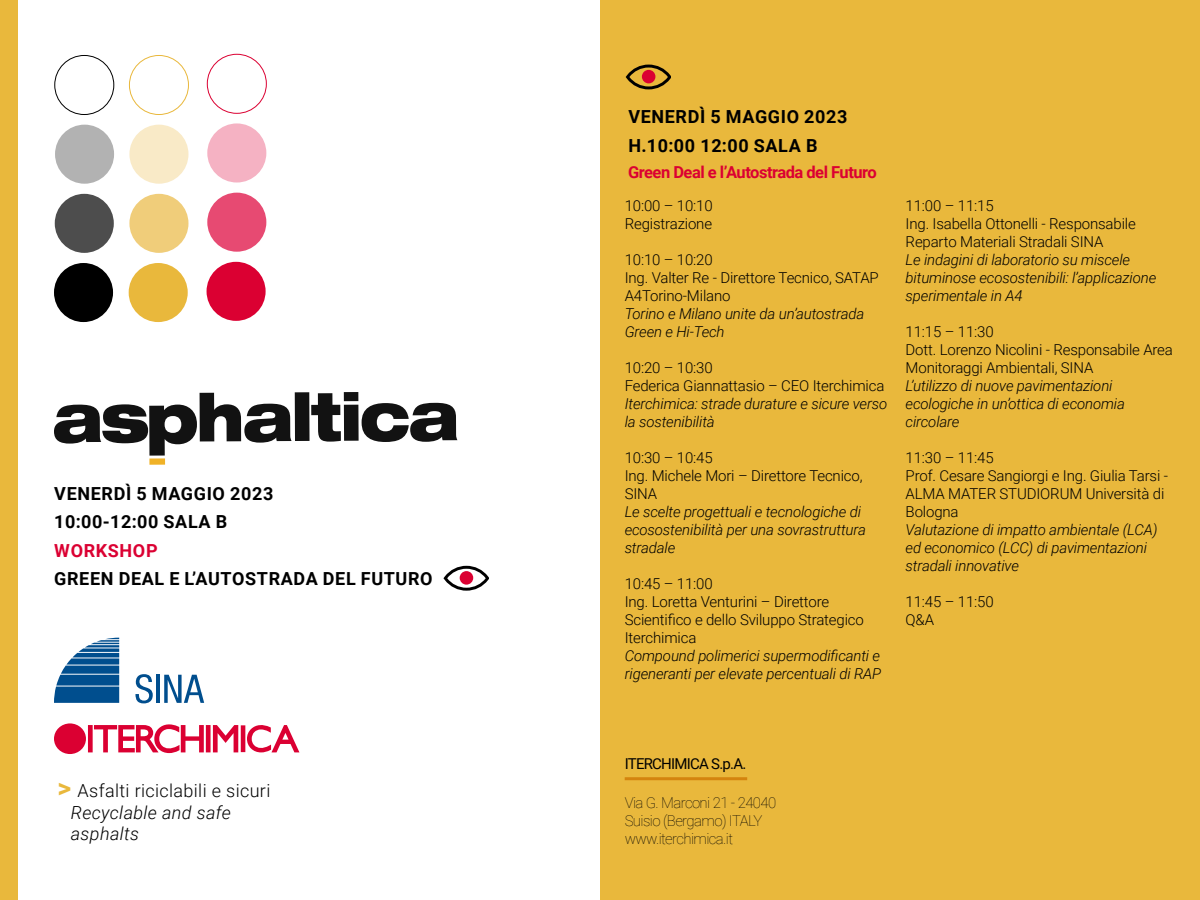
<style>
.page{position:relative;width:1200px;height:900px;background:#fff}
.page>*{position:absolute;margin:0;border:0;box-sizing:border-box;transform-origin:0 0}
.t1{font:700 18px/28.3px "Roboto";letter-spacing:.035em;color:#000}
.t2{font:300 18px/21.6px "Roboto";letter-spacing:.02em;color:#000}
.t3{font:700 18px "Roboto";letter-spacing:.035em;color:#db0032}
.t4{font:700 16.5px "Roboto";letter-spacing:-.03em;color:#db0032}
.t5{font:300 15px/18px "Roboto";letter-spacing:-.01em;color:#000}
.t6{font:italic 300 15px/18px "Roboto";letter-spacing:-.01em;color:#000}
.t7{font:100 15px/18px "Roboto";letter-spacing:-.04em;color:#000}
.t8{font:15px "Roboto";letter-spacing:-.05em;color:#000}
.s1{font-weight:700;font-size:26.7px;color:#e9b83c}
.s2{font-style:italic}
</style>
<div class="page">
<div style="left:600px;top:0;width:600px;height:900px;background:#e9b83c"></div>
<div style="left:0;top:0;width:18px;height:900px;background:#e9b83c"></div>
<svg style="left:626px;top:65px;width:45px;height:24px"></svg>
<div style="left:642px;top:70px;width:13px;height:13px;background:#db0032;border-radius:50%"></div>
<svg style="left:443px;top:566px;width:46px;height:25px"></svg>
<div style="left:460px;top:571px;width:13px;height:14px;background:#db0032;border-radius:50%"></div>
<div style="left:55px;top:125px;width:59px;height:59px;background:#b2b2b2;border-radius:50%"></div>
<div style="left:129px;top:125px;width:59px;height:59px;background:#f9eac7;border-radius:50%"></div>
<div style="left:207px;top:123px;width:59px;height:60px;background:#f5b2c3;border-radius:50%"></div>
<div style="left:55px;top:194px;width:59px;height:59px;background:#4d4d4d;border-radius:50%"></div>
<div style="left:129px;top:194px;width:59px;height:59px;background:#f0cd7a;border-radius:50%"></div>
<div style="left:207px;top:193px;width:59px;height:59px;background:#e74a72;border-radius:50%"></div>
<div style="left:54px;top:263px;width:59px;height:59px;background:#000;border-radius:50%"></div>
<div style="left:129px;top:263px;width:59px;height:59px;background:#e9b83c;border-radius:50%"></div>
<div style="left:207px;top:262px;width:59px;height:59px;background:#db0032;border-radius:50%"></div>
<div style="left:54px;top:55px;width:60px;height:60px;border:1px solid #000;border-radius:50%"></div>
<div style="left:129px;top:55px;width:60px;height:60px;border:1px solid #e9b83c;border-radius:50%"></div>
<div style="left:207px;top:54px;width:60px;height:60px;border:1px solid #db0032;border-radius:50%"></div>
<svg style="left:54px;top:723px;width:245px;height:31px"></svg>
<svg style="left:54px;top:393px;width:238px;height:63px"></svg>
<div style="left:295px;top:392px;width:15px;height:49px;background:#121212"></div>
<svg style="left:311px;top:392px;width:146px;height:50px"></svg>
<div style="left:149px;top:458px;width:16px;height:7px;background:#f0b227"></div>
<svg style="left:54px;top:638px;width:65px;height:65px"></svg>
<svg style="left:135px;top:674px;width:18px;height:29px"></svg>
<hr style="left:156px;top:675px;width:4px;height:28px;background:#004e8e">
<svg style="left:164px;top:675px;width:40px;height:28px"></svg>
<p class="t1" style="left:54px;top:479px;width:221px">VENERDÌ 5 MAGGIO 2023<br>10:00-12:00 SALA B</p>
<p class="t3" style="left:54px;top:540px;width:105px">WORKSHOP</p>
<p class="t1" style="left:54px;top:564px;width:380px">GREEN DEAL E L’AUTOSTRADA DEL FUTURO</p>
<p class="t2" style="left:71px;top:782px;width:201px;text-indent:-13px"><span class="s1">&gt;</span> Asfalti riciclabili e sicuri<br><span class="s2">Recyclable and safe asphalts</span></p>
<p class="t1" style="left:628px;top:103px;width:221px">VENERDÌ 5 MAGGIO 2023<br>H.10:00 12:00 SALA B</p>
<p class="t4" style="left:628px;top:163px;width:250px">Green Deal e l’Autostrada del Futuro</p>
<p class="t5" style="left:625px;top:198px;width:90px">10:00 – 10:10<br>Registrazione</p>
<p class="t5" style="left:625px;top:252px;width:256px">10:10 – 10:20<br>Ing. Valter Re - Direttore Tecnico, SATAP<br>A4Torino-Milano</p>
<p class="t6" style="left:625px;top:306px;width:241px">Torino e Milano unite da un’autostrada<br>Green e Hi-Tech</p>
<p class="t5" style="left:625px;top:360px;width:261px">10:20 – 10:30<br>Federica Giannattasio – CEO Iterchimica</p>
<p class="t6" style="left:625px;top:396px;width:264px">Iterchimica: strade durature e sicure verso la sostenibilità</p>
<p class="t5" style="left:625px;top:450px;width:239px">10:30 – 10:45<br>Ing. Michele Mori – Direttore Tecnico,<br>SINA</p>
<p class="t6" style="left:625px;top:504px;width:243px">Le scelte progettuali e tecnologiche di ecosostenibilità per una sovrastruttura stradale</p>
<p class="t5" style="left:625px;top:576px;width:241px">10:45 – 11:00<br>Ing. Loretta Venturini – Direttore<br>Scientifico e dello Sviluppo Strategico<br>Iterchimica</p>
<p class="t6" style="left:625px;top:646px;width:258px">Compound polimerici supermodificanti e rigeneranti per elevate percentuali di RAP</p>
<p class="t5" style="left:906px;top:198px;width:232px">11:00 – 11:15<br>Ing. Isabella Ottonelli - Responsabile<br>Reparto Materiali Stradali SINA</p>
<p class="t6" style="left:906px;top:252px;width:252px">Le indagini di laboratorio su miscele bituminose ecosostenibili: l’applicazione sperimentale in A4</p>
<p class="t5" style="left:906px;top:324px;width:269px">11:15 – 11:30<br>Dott. Lorenzo Nicolini - Responsabile Area<br>Monitoraggi Ambientali, SINA</p>
<p class="t6" style="left:906px;top:378px;width:221px">L’utilizzo di nuove pavimentazioni ecologiche in un’ottica di economia circolare</p>
<p class="t5" style="left:906px;top:450px;width:264px">11:30 – 11:45<br>Prof. Cesare Sangiorgi e Ing. Giulia Tarsi -<br>ALMA MATER STUDIORUM Università di<br>Bologna</p>
<p class="t6" style="left:906px;top:522px;width:253px">Valutazione di impatto ambientale (LCA) ed economico (LCC) di pavimentazioni stradali innovative</p>
<p class="t5" style="left:906px;top:594px;width:90px">11:45 – 11:50<br>Q&amp;A</p>
<p class="t8" style="left:625px;top:758px;width:123px">ITERCHIMICA S.p.A.</p>
<p class="t7" style="left:625px;top:795px;width:153px">Via G. Marconi 21 - 24040<br>Suisio (Bergamo) ITALY www.iterchimica.it</p>
</div>
